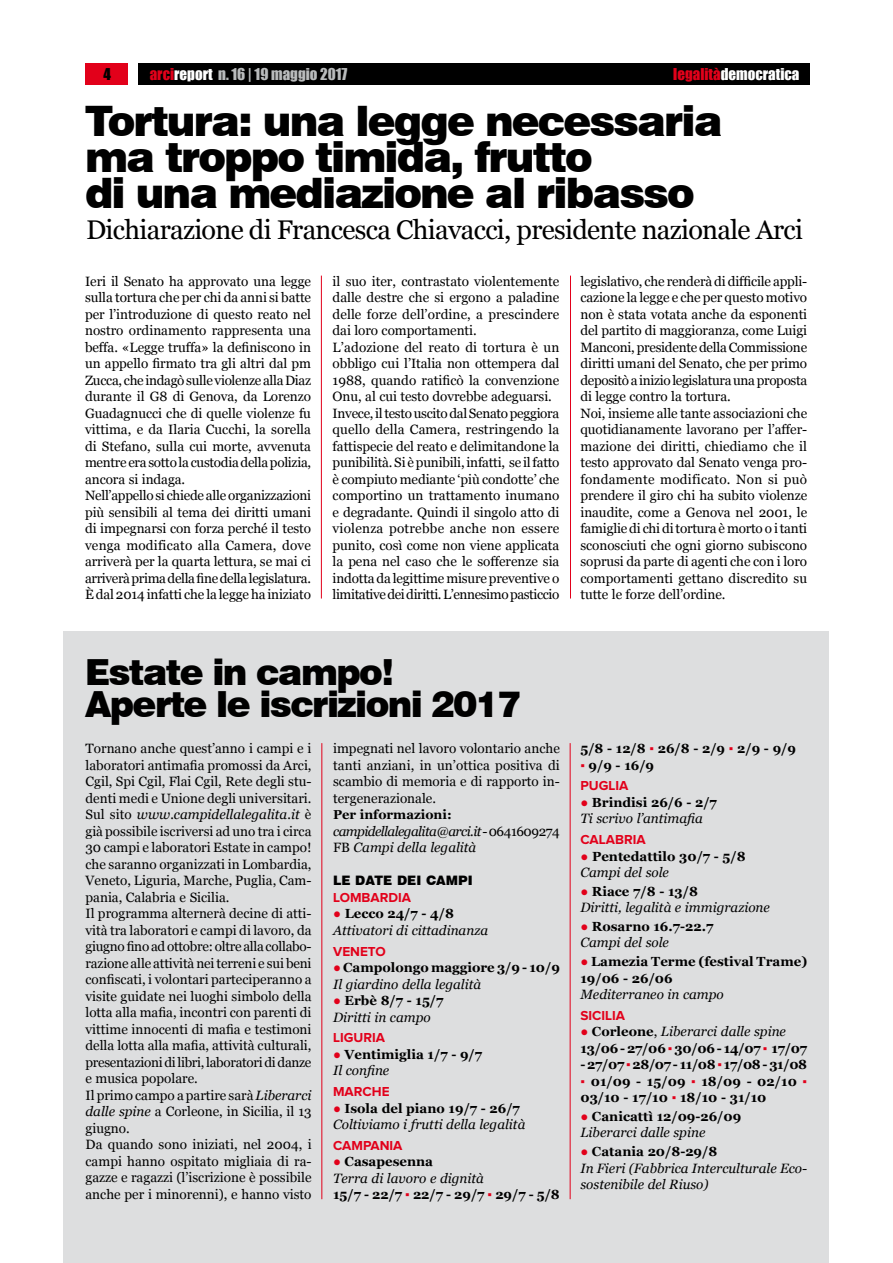
<style>
.page{position:relative;width:893px;height:1263px;background:#fff}
.page>*{position:absolute;margin:0;border:0;box-sizing:border-box;transform-origin:0 0}
.t1{font:900 42px/36px "Swiss 721 BT";letter-spacing:-.045em;color:#000}
.t2{font:900 36px/31.5px "Swiss 721 BT";letter-spacing:-.045em;color:#000}
.t3{font:27px "Georgia";letter-spacing:-.025em;color:#000}
.t4{font:15px "Impact";color:#b9bbbc}
.t5{font:15px "Impact";color:#fff}
.t6{font:15px "Impact";color:#000}
.t7{font:13.5px/16.5px "Georgia";letter-spacing:-.005em;color:#000}
.t8{font:italic 13.5px/16.5px "Georgia";color:#000}
.t9{font:italic 13.5px/16.5px "Georgia";letter-spacing:-.04em;color:#000}
.t10{font:700 13.5px "Proxima Nova";color:#e2001a}
.t11{font:700 13.2px/16.5px "Georgia";color:#000}
.t12{font:700 13.2px "Georgia";letter-spacing:-.025em;color:#000}
.t13{font:900 13.05px "Swiss 721 BT";color:#000}
.t14{font:700 12.9px "Georgia";color:#000}
.s1{color:#e2001a}
.s2{color:#fff}
.s3{font-style:italic}
.s4{font-style:normal}
.s5{font-weight:400;color:#e2001a}
.s6{font-style:normal;font-size:13.2px;color:#e2001a}
.s7{font-weight:700;font-style:normal;font-size:13.2px}
</style>
<div class="page">
<div style="left:85px;top:64px;width:43px;height:21px;background:#e2001a"></div>
<div style="left:138px;top:64px;width:672px;height:21px;background:#000"></div>
<div style="left:64px;top:631px;width:765px;height:632px;background:#dddedf"></div>
<hr style="left:321px;top:276px;width:1px;height:322px;background:#e2001a">
<hr style="left:570px;top:276px;width:1px;height:322px;background:#e2001a">
<hr style="left:321px;top:743px;width:1px;height:456px;background:#e2001a">
<hr style="left:570px;top:743px;width:1px;height:456px;background:#e2001a">
<p class="t6" style="left:104px;top:62px;width:9px">4</p>
<p class="t4" style="left:150px;top:62px;width:199px"><span class="s1">arci</span><span class="s2">report</span> n. 16 | 19 maggio 2017</p>
<p class="t5" style="left:673px;top:62px;width:128px"><span class="s1">legalità</span>democratica</p>
<h1 class="t1" style="left:85px;top:103px;width:639px">Tortura: una legge necessaria ma troppo timida, frutto<br>di una mediazione al ribasso</h1>
<h3 class="t3" style="left:86px;top:214px;width:718px">Dichiarazione di Francesca Chiavacci, presidente nazionale Arci</h3>
<p class="t7" style="left:85px;top:273px;width:228px">Ieri il Senato ha approvato una legge sulla tortura che per chi da anni si batte per l’introduzione di questo reato nel nostro ordinamento rappresenta una beffa. «Legge truffa» la definiscono in un appello firmato tra gli altri dal pm Zucca, che indagò sulle violenze alla Diaz durante il G8 di Genova, da Lorenzo Guadagnucci che di quelle violenze fu vittima, e da Ilaria Cucchi, la sorella di Stefano, sulla cui morte, avvenuta mentre era sotto la custodia della polizia, ancora si indaga.<br>Nell’appello si chiede alle organizzazioni più sensibili al tema dei diritti umani di impegnarsi con forza perché il testo venga modificato alla Camera, dove arriverà per la quarta lettura, se mai ci arriverà prima della fine della legislatura.<br>È dal 2014 infatti che la legge ha iniziato</p>
<p class="t7" style="left:333px;top:273px;width:228px">il suo iter, contrastato violentemente dalle destre che si ergono a paladine delle forze dell’ordine, a prescindere dai loro comportamenti.<br>L’adozione del reato di tortura è un obbligo cui l’Italia non ottempera dal 1988, quando ratificò la convenzione Onu, al cui testo dovrebbe adeguarsi.<br>Invece, il testo uscito dal Senato peggiora quello della Camera, restringendo la fattispecie del reato e delimitandone la punibilità. Si è punibili, infatti, se il fatto è compiuto mediante ‘più condotte’ che comportino un trattamento inumano e degradante. Quindi il singolo atto di violenza potrebbe anche non essere punito, così come non viene applicata la pena nel caso che le sofferenze sia indotta da legittime misure preventive o limitative dei diritti. L’ennesimo pasticcio</p>
<p class="t7" style="left:580px;top:273px;width:228px">legislativo, che renderà di difficile appli&shy;cazione la legge e che per questo motivo non è stata votata anche da esponenti del partito di maggioranza, come Luigi Manconi, presidente della Commissione diritti umani del Senato, che per primo depositò a inizio legislatura una proposta di legge contro la tortura.<br>Noi, insieme alle tante associazioni che quotidianamente lavorano per l’affer&shy;mazione dei diritti, chiediamo che il testo approvato dal Senato venga pro&shy;fondamente modificato. Non si può prendere il giro chi ha subito violenze inaudite, come a Genova nel 2001, le famiglie di chi di tortura è morto o i tanti sconosciuti che ogni giorno subiscono soprusi da parte di agenti che con i loro comportamenti gettano discredito su tutte le forze dell’ordine.</p>
<h2 class="t2" style="left:85px;top:657px;width:438px">Estate in campo!<br>Aperte le iscrizioni 2017</h2>
<p class="t7" style="left:86px;top:741px;width:228px">Tornano anche quest’anno i campi e i laboratori antimafia promossi da Arci, Cgil, Spi Cgil, Flai Cgil, Rete degli stu&shy;denti medi e Unione degli universitari.<br>Sul sito <span class="s3">www.campidellalegalita.it</span> è già possibile iscriversi ad uno tra i circa 30 campi e laboratori Estate in campo! che saranno organizzati in Lombardia, Veneto, Liguria, Marche, Puglia, Cam&shy;pania, Calabria e Sicilia.<br>Il programma alternerà decine di atti&shy;vità tra laboratori e campi di lavoro, da giugno fino ad ottobre: oltre alla collabo&shy;razione alle attività nei terreni e sui beni confiscati, i volontari parteciperanno a visite guidate nei luoghi simbolo della lotta alla mafia, incontri con parenti di vittime innocenti di mafia e testimoni della lotta alla mafia, attività culturali, presentazioni di libri, laboratori di danze e musica popolare.<br>Il primo campo a partire sarà <span class="s3">Liberarci dalle spine</span> a Corleone, in Sicilia, il 13 giugno.<br>Da quando sono iniziati, nel 2004, i campi hanno ospitato migliaia di ra&shy;gazze e ragazzi (l’iscrizione è possibile anche per i minorenni), e hanno visto</p>
<p class="t7" style="left:333px;top:741px;width:228px;text-align:justify">impegnati nel lavoro volontario anche tanti anziani, in un’ottica positiva di scambio di memoria e di rapporto in&shy;tergenerazionale.</p>
<p class="t14" style="left:333px;top:806px;width:120px">Per informazioni:</p>
<p class="t9" style="left:333px;top:823px;width:228px">campidellalegalita@arci.it <span class="s4">- 0641609274<br>FB</span> Campi della legalità</p>
<p class="t13" style="left:333px;top:873px;width:33px">Le date</p>
<p class="t13" style="left:397px;top:873px;width:41px">de i camp</p>
<p class="t13" style="left:468px;top:873px;width:6px">i</p>
<p class="t10" style="left:333px;top:891px;width:79px">LOMBARDIA</p>
<p class="t11" style="left:333px;top:905px;width:122px"><span class="s5">●</span> Lecco 24/7 - 4/8</p>
<p class="t8" style="left:333px;top:922px;width:156px">Attivatori di cittadinanza</p>
<p class="t10" style="left:333px;top:945px;width:54px">VENETO</p>
<p class="t11" style="left:333px;top:959px;width:228px"><span class="s5">●</span> Campolongo maggiore 3/9 - 10/9</p>
<p class="t8" style="left:333px;top:976px;width:150px">Il giardino della legalità</p>
<p class="t11" style="left:333px;top:992px;width:112px"><span class="s5">●</span> Erbè 8/7 - 15/7</p>
<p class="t8" style="left:333px;top:1009px;width:99px">Diritti in campo</p>
<p class="t10" style="left:333px;top:1032px;width:53px">LIGURIA</p>
<p class="t11" style="left:333px;top:1046px;width:151px"><span class="s5">●</span> Ventimiglia 1/7 - 9/7</p>
<p class="t8" style="left:333px;top:1062px;width:58px">Il confine</p>
<p class="t10" style="left:333px;top:1085px;width:58px">MARCHE</p>
<p class="t11" style="left:333px;top:1100px;width:188px"><span class="s5">●</span> Isola del piano 19/7 - 26/7</p>
<p class="t8" style="left:333px;top:1116px;width:194px">Coltiviamo i frutti della legalità</p>
<p class="t10" style="left:333px;top:1139px;width:71px">CAMPANIA</p>
<p class="t11" style="left:333px;top:1153px;width:102px"><span class="s5">●</span> Casapesenna</p>
<p class="t8" style="left:333px;top:1170px;width:152px">Terra di lavoro e dignità</p>
<p class="t11" style="left:333px;top:1186px;width:228px">15/7 - 22/7 <span class="s5">▪</span> 22/7 - 29/7 <span class="s5">▪</span> 29/7 - 5/8</p>
<p class="t11" style="left:580px;top:740px;width:217px">5/8 - 12/8 <span class="s5">▪</span> 26/8 - 2/9 <span class="s5">▪</span> 2/9 - 9/9</p>
<p class="t11" style="left:580px;top:757px;width:75px"><span class="s5">▪</span> 9/9 - 16/9</p>
<p class="t10" style="left:580px;top:780px;width:49px">PUGLIA</p>
<p class="t11" style="left:580px;top:794px;width:138px"><span class="s5">●</span> Brindisi 26/6 - 2/7</p>
<p class="t8" style="left:580px;top:810px;width:124px">Ti scrivo l’antimafia</p>
<p class="t10" style="left:580px;top:833px;width:67px">CALABRIA</p>
<p class="t11" style="left:580px;top:848px;width:167px"><span class="s5">●</span> Pentedattilo 30/7 - 5/8</p>
<p class="t8" style="left:580px;top:864px;width:90px">Campi del sole</p>
<p class="t11" style="left:580px;top:883px;width:119px"><span class="s5">●</span> Riace 7/8 - 13/8</p>
<p class="t8" style="left:580px;top:899px;width:191px">Diritti, legalità e immigrazione</p>
<p class="t11" style="left:580px;top:918px;width:134px"><span class="s5">●</span> Rosarno 16.7-22.7</p>
<p class="t8" style="left:580px;top:934px;width:90px">Campi del sole</p>
<p class="t11" style="left:580px;top:953px;width:228px"><span class="s5">●</span> Lamezia Terme (festival Trame)<br>19/06 - 26/06</p>
<p class="t8" style="left:580px;top:986px;width:145px">Mediterraneo in campo</p>
<p class="t10" style="left:580px;top:1009px;width:46px">SICILIA</p>
<p class="t8" style="left:580px;top:1023px;width:207px"><span class="s6">●</span> <span class="s7">Corleone</span><span class="s4">,</span> Liberarci dalle spine</p>
<p class="t11" style="left:580px;top:1040px;width:228px">13/06 - 27/06 <span class="s5">▪</span> 30/06 - 14/07 <span class="s5">▪</span> 17/07</p>
<p class="t12" style="left:580px;top:1056px;width:228px">- 27/07 <span class="s5">▪</span> 28/07 - 11/08 <span class="s5">▪</span> 17/08 - 31/08</p>
<p class="t11" style="left:580px;top:1073px;width:228px"><span class="s5">▪</span> 01/09 - 15/09 <span class="s5">▪</span> 18/09 - 02/10 <span class="s5">▪<br></span>03/10 - 17/10 <span class="s5">▪</span> 18/10 - 31/10</p>
<p class="t11" style="left:580px;top:1108px;width:162px"><span class="s5">●</span> Canicattì 12/09-26/09</p>
<p class="t8" style="left:580px;top:1124px;width:127px">Liberarci dalle spine</p>
<p class="t11" style="left:580px;top:1143px;width:138px"><span class="s5">●</span> Catania 20/8-29/8</p>
<p class="t8" style="left:580px;top:1160px;width:228px">In Fieri (Fabbrica Interculturale Eco&shy;sostenibile del Riuso)</p>
</div>
